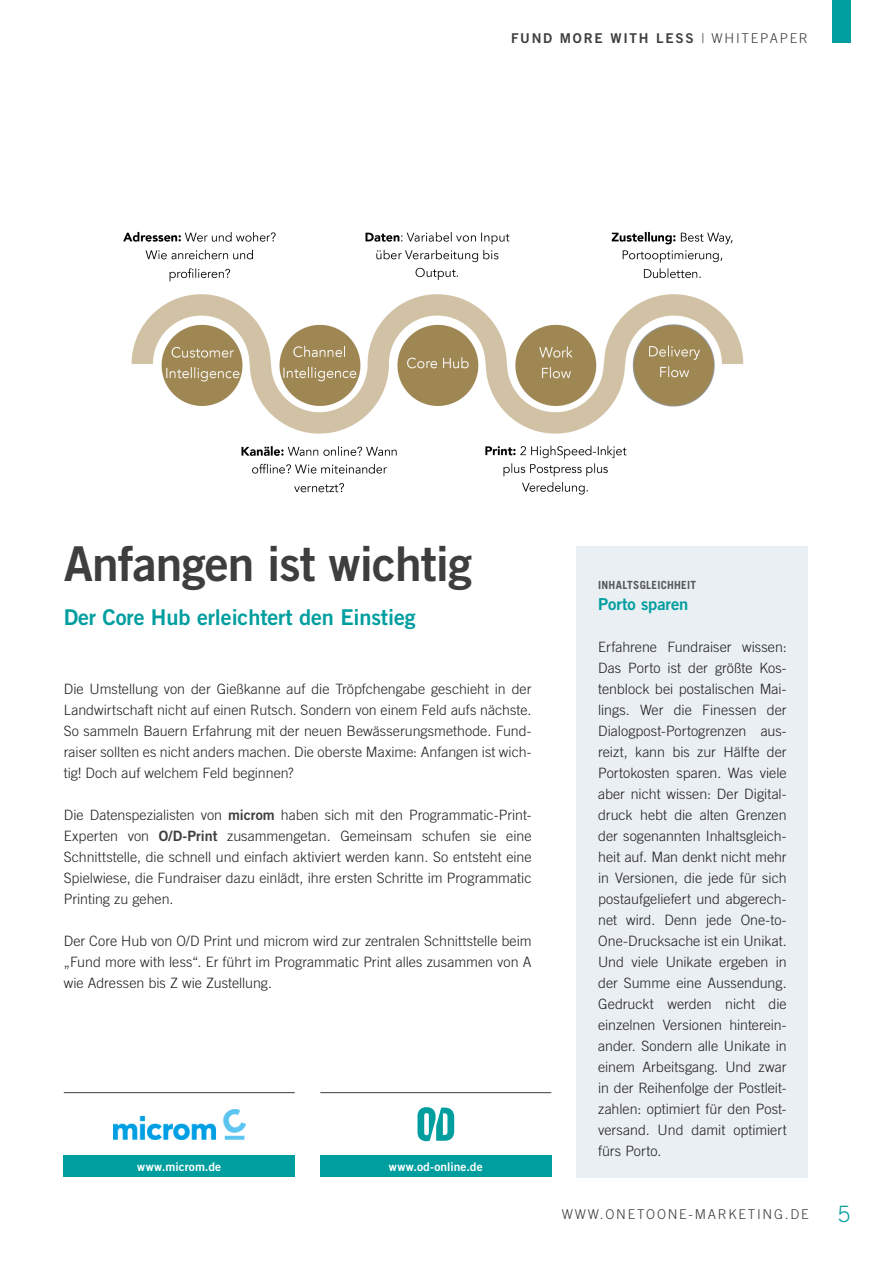
<style>
.page{position:relative;width:893px;height:1263px;background:#fff}
.page>*{position:absolute;margin:0;border:0;box-sizing:border-box;transform-origin:0 0}
.t1{font:48px "Trade Gothic LT Std Bd 2";letter-spacing:-.02em;color:#3e3e3f}
.t2{font:300 22.5px "Trade Gothic LT Std";color:#009e9f}
.t3{font:21.75px "Trade Gothic LT Std Bd 2";letter-spacing:-.005em;color:#009e9f}
.t4{font:16.5px "Trade Gothic LT Std Bd 2";letter-spacing:-.005em;color:#009e9f}
.t5{font:300 14.25px/21px "Trade Gothic LT Std";color:#231f20;text-align:justify}
.t6{font:13.5px "Trade Gothic LT Std Bd 2";letter-spacing:.13em;color:#3e3e3f}
.t7{font:300 13.5px "Trade Gothic LT Std";letter-spacing:.13em;color:#3e3e3f}
.t8{font:12px "Trade Gothic LT Std Bd 2";letter-spacing:.01em;color:#fff}
.t9{font:700 11.25px "Trade Gothic LT Std";letter-spacing:.02em;color:#57585a}
.s1{font-family:"Trade Gothic LT Std";font-weight:300}
.s2{font-family:"Trade Gothic LT Std Bd 2";font-weight:400;color:#3e3e3f}
</style>
<div class="page">
<div style="left:832px;top:0;width:18px;height:43px;background:#009e9f"></div>
<img style="left:123px;top:231px;width:621px;height:264px">
<img style="left:113px;top:1109px;width:132px;height:30px">
<div style="left:64px;top:1156px;width:231px;height:21px;background:#009e9f"></div>
<div style="left:320px;top:1156px;width:231px;height:21px;background:#009e9f"></div>
<svg style="left:417px;top:1107px;width:37px;height:34px"></svg>
<hr style="left:64px;top:1092px;width:231px;height:1px;background:#3e3e3f">
<hr style="left:320px;top:1092px;width:231px;height:1px;background:#3e3e3f">
<div style="left:577px;top:547px;width:231px;height:631px;background:#e9eff3"></div>
<p class="t6" style="left:511px;top:29px;width:298px">FUND MORE WITH LESS <span class="s1">| WHITEPAPER</span></p>
<h1 class="t1" style="left:64px;top:534px;width:410px">Anfangen ist wichtig</h1>
<h3 class="t3" style="left:64px;top:604px;width:353px">Der Core Hub erleichtert den Einstieg</h3>
<p class="t5" style="left:64px;top:678px;width:469px">Die Umstellung von der Gießkanne auf die Tröpfchengabe geschieht in der Landwirtschaft nicht auf einen Rutsch. Sondern von einem Feld aufs nächste.<br>So sammeln Bauern Erfahrung mit der neuen Bewässerungsmethode. Fund&shy;raiser sollten es nicht anders machen. Die oberste Maxime: Anfangen ist wich&shy;tig! Doch auf welchem Feld beginnen?</p>
<p class="t5" style="left:64px;top:804px;width:469px">Die Datenspezialisten von <span class="s2">microm</span> haben sich mit den Programmatic-Print-Experten von <span class="s2">O/D-Print</span> zusammengetan. Gemeinsam schufen sie eine Schnittstelle, die schnell und einfach aktiviert werden kann. So entsteht eine Spielwiese, die Fundraiser dazu einlädt, ihre ersten Schritte im Programmatic Printing zu gehen.</p>
<p class="t5" style="left:64px;top:930px;width:469px">Der Core Hub von O/D Print und microm wird zur zentralen Schnittstelle beim „Fund more with less“. Er führt im Programmatic Print alles zusammen von A wie Adressen bis Z wie Zustellung.</p>
<p class="t8" style="left:137px;top:1159px;width:86px">www.microm.de</p>
<p class="t8" style="left:389px;top:1159px;width:95px">www.od-online.de</p>
<p class="t9" style="left:598px;top:578px;width:100px">INHALTSGLEICHHEIT</p>
<p class="t4" style="left:598px;top:593px;width:92px">Porto sparen</p>
<p class="t5" style="left:598px;top:636px;width:190px">Erfahrene Fundraiser wissen:<br>Das Porto ist der größte Kos&shy;tenblock bei postalischen Mai&shy;lings. Wer die Finessen der Dialogpost-Portogrenzen aus&shy;reizt, kann bis zur Hälfte der Portokosten sparen. Was viele aber nicht wissen: Der Digital&shy;druck hebt die alten Grenzen der sogenannten Inhaltsgleich&shy;heit auf. Man denkt nicht mehr in Versionen, die jede für sich postaufgeliefert und abgerech&shy;net wird. Denn jede One-to-One-Drucksache ist ein Unikat.<br>Und viele Unikate ergeben in der Summe eine Aussendung.<br>Gedruckt werden nicht die einzelnen Versionen hinterein&shy;ander. Sondern alle Unikate in einem Arbeitsgang. Und zwar in der Reihenfolge der Postleit&shy;zahlen: optimiert für den Post&shy;versand. Und damit optimiert fürs Porto.</p>
<p class="t7" style="left:562px;top:1206px;width:248px">WWW.ONETOONE-MARKETING.DE</p>
<h2 class="t2" style="left:838px;top:1200px;width:14px">5</h2>
</div>
